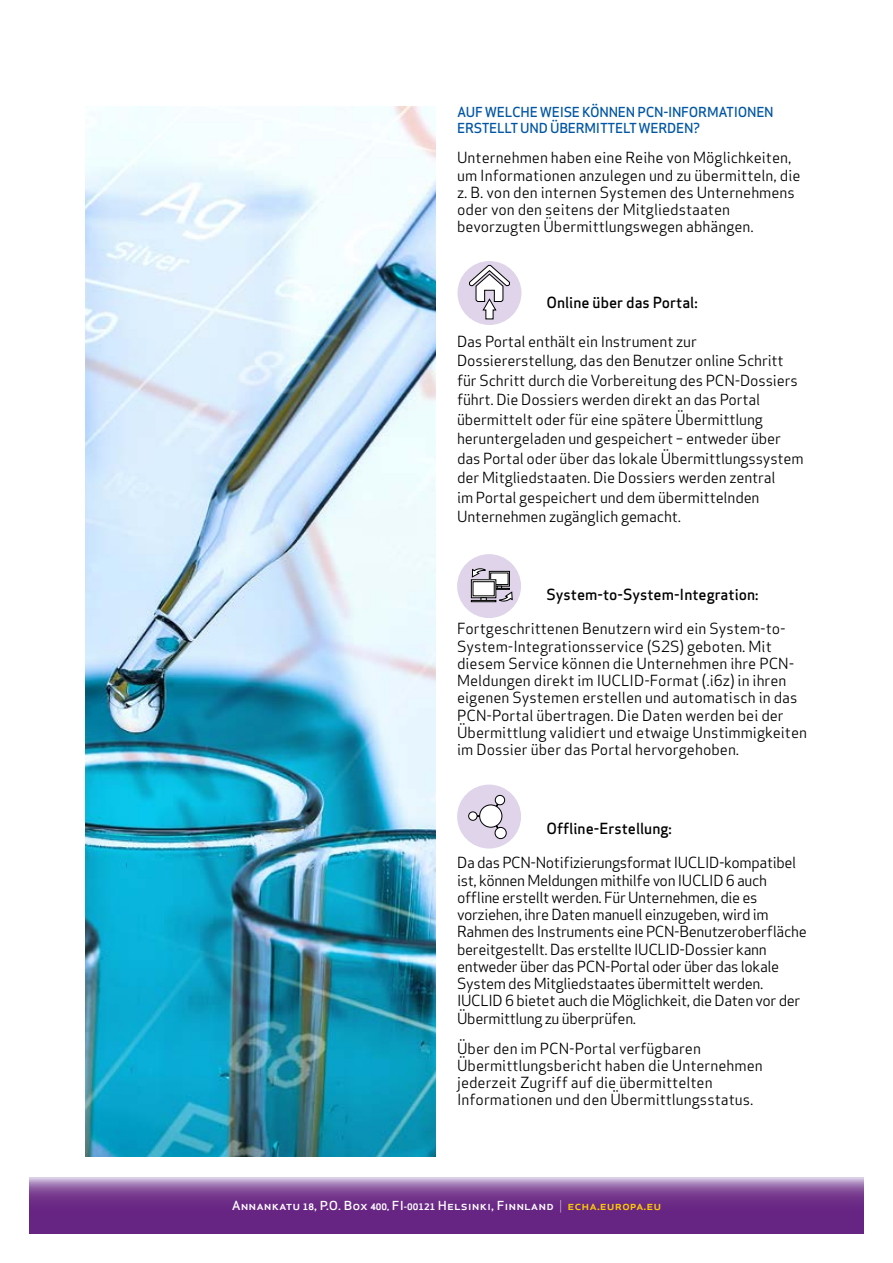
<style>
.page{position:relative;width:893px;height:1263px;background:#fff}
.page>*{position:absolute;margin:0;border:0;box-sizing:border-box;transform-origin:0 0}
.t1{font:15px/17.2px "Apex Sans";letter-spacing:-.01em;color:#000}
.t2{font:500 15px "Apex Sans";color:#000}
.t3{font:500 13.5px/16.5px "Apex Sans";letter-spacing:-.02em;color:#0056a4}
.t4{font:500 12.15px "Apex Sans";color:#fff;scale:1.08 1}
.s1{font-weight:700;font-size:8.7px}
.s2{font-weight:700;font-size:8.25px}
.s3{font-weight:300}
.s4{color:#fc0}
</style>
<div class="page">
<svg style="left:30px;top:1178px;width:833px;height:55px;background:#793f92"></svg>
<img style="left:85px;top:106px;width:351px;height:1051px">
<div style="left:457px;top:785px;width:64px;height:63px;background:#dfd4ea;border-radius:50%"></div>
<div style="left:480px;top:805px;width:22px;height:22px;background:#fff;border-radius:50%"></div>
<div style="left:479px;top:805px;width:23px;height:22px;border:1px solid #000;border-radius:50%"></div>
<div style="left:495px;top:795px;width:10px;height:10px;background:#fff;border-radius:50%"></div>
<div style="left:495px;top:795px;width:10px;height:10px;border:1px solid #000;border-radius:50%"></div>
<div style="left:495px;top:827px;width:11px;height:12px;background:#fff;border-radius:50%"></div>
<div style="left:495px;top:827px;width:11px;height:12px;border:1px solid #000;border-radius:50%"></div>
<div style="left:469px;top:812px;width:8px;height:8px;background:#fff;border-radius:50%"></div>
<div style="left:468px;top:812px;width:9px;height:8px;border:1px solid #000;border-radius:50%"></div>
<div style="left:457px;top:554px;width:64px;height:64px;background:#dfd4ea;border-radius:50%"></div>
<div style="left:489px;top:571px;width:21px;height:15px;border:1px solid #000"></div>
<div style="left:491px;top:573px;width:17px;height:12px;background:#fff"></div>
<div style="left:491px;top:573px;width:17px;height:12px;border:1px solid #000"></div>
<div style="left:471px;top:580px;width:25px;height:18px;border:1px solid #000"></div>
<div style="left:473px;top:582px;width:21px;height:14px;background:#fff"></div>
<div style="left:471px;top:600px;width:25px;height:2px;border:1px solid #000"></div>
<svg style="left:472px;top:569px;width:14px;height:8px"></svg>
<svg style="left:481px;top:586px;width:31px;height:15px"></svg>
<div style="left:457px;top:261px;width:64px;height:64px;background:#dfd4ea;border-radius:50%"></div>
<svg style="left:469px;top:265px;width:41px;height:54px"></svg>
<p class="t3" style="left:457px;top:102px;width:318px">AUF WELCHE WEISE KÖNNEN PCN-INFORMATIONEN<br>ERSTELLT UND ÜBERMITTELT WERDEN?</p>
<p class="t1" style="left:457px;top:148px;width:345px">Unternehmen haben eine Reihe von Möglichkeiten, um Informationen anzulegen und zu übermitteln, die z. B. von den internen Systemen des Unternehmens oder von den seitens der Mitgliedstaaten bevorzugten Übermittlungswegen abhängen.</p>
<p class="t2" style="left:546px;top:289px;width:153px">Online über das Portal:</p>
<p class="t1" style="left:457px;top:330px;width:348px;line-height:19.5px">Das Portal enthält ein Instrument zur Dossiererstellung, das den Benutzer online Schritt für Schritt durch die Vorbereitung des PCN-Dossiers führt. Die Dossiers werden direkt an das Portal übermittelt oder für eine spätere Übermittlung heruntergeladen und gespeichert – entweder über das Portal oder über das lokale Übermittlungssystem der Mitgliedstaaten. Die Dossiers werden zentral<br>im Portal gespeichert und dem übermittelnden Unternehmen zugänglich gemacht.</p>
<p class="t2" style="left:546px;top:581px;width:214px">System-to-System-Integration:</p>
<p class="t1" style="left:457px;top:619px;width:351px">Fortgeschrittenen Benutzern wird ein System-to-System-Integrationsservice (S2S) geboten. Mit diesem Service können die Unternehmen ihre PCN-Meldungen direkt im IUCLID-Format (.i6z) in ihren eigenen Systemen erstellen und automatisch in das PCN-Portal übertragen. Die Daten werden bei der Übermittlung validiert und etwaige Unstimmigkeiten im Dossier über das Portal hervorgehoben.</p>
<p class="t2" style="left:546px;top:815px;width:127px">Offline-Erstellung:</p>
<p class="t1" style="left:457px;top:853px;width:351px">Da das PCN-Notifizierungsformat IUCLID-kompatibel ist, können Meldungen mithilfe von IUCLID 6 auch offline erstellt werden. Für Unternehmen, die es vorziehen, ihre Daten manuell einzugeben, wird im Rahmen des Instruments eine PCN-Benutzeroberfläche bereitgestellt. Das erstellte IUCLID-Dossier kann entweder über das PCN-Portal oder über das lokale System des Mitgliedstaates übermittelt werden.<br>IUCLID 6 bietet auch die Möglichkeit, die Daten vor der Übermittlung zu überprüfen.</p>
<p class="t1" style="left:457px;top:1038px;width:307px">Über den im PCN-Portal verfügbaren Übermittlungsbericht haben die Unternehmen jederzeit Zugriff auf die übermittelten Informationen und den Übermittlungsstatus.</p>
<p class="t4" style="left:232px;top:1195px;width:399px">Annankatu <span class="s1">18</span>, P.O. Box <span class="s1">400,</span> FI<span class="s2">-</span><span class="s1">00121</span> Helsinki, Finnland <span class="s3">|</span> <span class="s4">echa.europa.eu</span></p>
</div>
